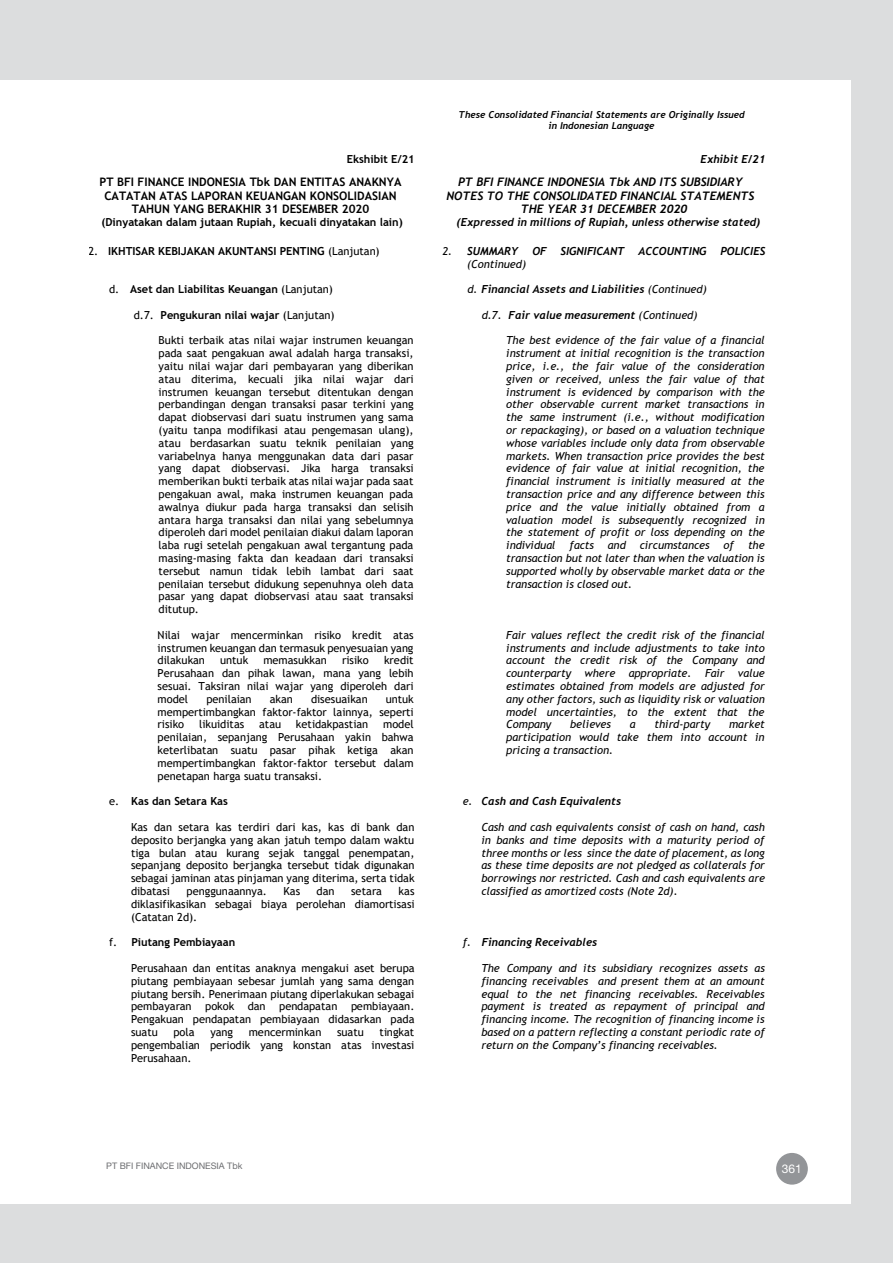
<style>
.page{position:relative;width:893px;height:1263px;background:#dcddde}
.page>*{position:absolute;margin:0;border:0;box-sizing:border-box;transform-origin:0 0}
.t1{font:12px "Helvetica Neue LT Std";color:#fff}
.t2{font:700 11.7px/13.6px "Trebuchet MS";color:#000;text-align:center}
.t3{font:italic 700 11.7px "Trebuchet";color:#000}
.t4{font:11.1px/12.8px "Trebuchet MS";color:#000;text-align:justify}
.t5{font:italic 11.1px/12.8px "Trebuchet MS";color:#000;text-align:justify}
.t6{font:italic 700 11.1px "Trebuchet";color:#000}
.t7{font:700 11.1px "Trebuchet MS";color:#000}
.t8{font:italic 700 9.6px/11.1px "Trebuchet";color:#000;text-align:center}
.t9{font:9px "Helvetica Neue LT Std";color:#6d6e71}
.s1{font-weight:400}
.s2{font-family:"Trebuchet MS";font-weight:400}
</style>
<div class="page">
<div style="left:0;top:80px;width:850px;height:1123px;background:#fff"></div>
<div style="left:776px;top:1153px;width:32px;height:31px;background:#939598;border-radius:50%"></div>
<p class="t8" style="left:458px;top:109px;width:288px">These Consolidated Financial Statements are Originally Issued in Indonesian Language</p>
<p class="t7" style="left:347px;top:152px;width:70px">Ekshibit E/21</p>
<p class="t6" style="left:700px;top:152px;width:67px">Exhibit E/21</p>
<p class="t2" style="left:100px;top:175px;width:303px">PT BFI FINANCE INDONESIA Tbk DAN ENTITAS ANAKNYA<br>CATATAN ATAS LAPORAN KEUANGAN KONSOLIDASIAN<br>TAHUN YANG BERAKHIR 31 DESEMBER 2020</p>
<p class="t7" style="left:101px;top:215px;width:303px">(Dinyatakan dalam jutaan Rupiah, kecuali dinyatakan lain)</p>
<p class="t3" style="left:458px;top:174px;width:286px">PT BFI FINANCE INDONESIA Tbk AND ITS SUBSIDIARY</p>
<p class="t3" style="left:446px;top:188px;width:309px">NOTES TO THE CONSOLIDATED FINANCIAL STATEMENTS</p>
<p class="t3" style="left:521px;top:202px;width:168px">THE YEAR 31 DECEMBER 2020</p>
<p class="t6" style="left:457px;top:215px;width:305px">(Expressed in millions of Rupiah, unless otherwise stated)</p>
<p class="t7" style="left:88px;top:244px;width:293px"><span class="s1">2.</span> IKHTISAR KEBIJAKAN AKUNTANSI PENTING <span class="s1">(Lanjutan)</span></p>
<p class="t6" style="left:442px;top:244px;width:78px"><span class="s2">2.</span> SUMMARY</p>
<p class="t6" style="left:532px;top:244px;width:234px">OF SIGNIFICANT ACCOUNTING POLICIES</p>
<p class="t5" style="left:467px;top:257px;width:60px">(Continued)</p>
<p class="t7" style="left:109px;top:282px;width:225px"><span class="s1">d.</span> Aset dan Liabilitas Keuangan <span class="s1">(Lanjutan)</span></p>
<p class="t6" style="left:467px;top:282px;width:241px"><span class="s2">d.</span> Financial Assets and Liabilities <span class="s2">(Continued)</span></p>
<p class="t7" style="left:134px;top:308px;width:202px"><span class="s1">d.7.</span> Pengukuran nilai wajar <span class="s1">(Lanjutan)</span></p>
<p class="t6" style="left:482px;top:308px;width:217px"><span class="s2">d.7.</span> Fair value measurement <span class="s2">(Continued)</span></p>
<p class="t4" style="left:159px;top:334px;width:257px">Bukti terbaik atas nilai wajar instrumen keuangan pada saat pengakuan awal adalah harga transaksi, yaitu nilai wajar dari pembayaran yang diberikan atau diterima, kecuali jika nilai wajar dari instrumen keuangan tersebut ditentukan dengan perbandingan dengan transaksi pasar terkini yang dapat diobservasi dari suatu instrumen yang sama (yaitu tanpa modifikasi atau pengemasan ulang), atau berdasarkan suatu teknik penilaian yang variabelnya hanya menggunakan data dari pasar yang dapat diobservasi. Jika harga transaksi memberikan bukti terbaik atas nilai wajar pada saat pengakuan awal, maka instrumen keuangan pada awalnya diukur pada harga transaksi dan selisih antara harga transaksi dan nilai yang sebelumnya diperoleh dari model penilaian diakui dalam laporan laba rugi setelah pengakuan awal tergantung pada masing-masing fakta dan keadaan dari transaksi tersebut namun tidak lebih lambat dari saat penilaian tersebut didukung sepenuhnya oleh data pasar yang dapat diobservasi atau saat transaksi ditutup.</p>
<p class="t5" style="left:506px;top:334px;width:260px">The best evidence of the fair value of a financial instrument at initial recognition is the transaction price, i.e., the fair value of the consideration given or received, unless the fair value of that instrument is evidenced by comparison with the other observable current market transactions in the same instrument (i.e., without modification or repackaging), or based on a valuation technique whose variables include only data from observable markets. When transaction price provides the best evidence of fair value at initial recognition, the financial instrument is initially measured at the transaction price and any difference between this price and the value initially obtained from a valuation model is subsequently recognized in the statement of profit or loss depending on the individual</p>
<p class="t5" style="left:506px;top:539px;width:260px;text-indent:242px">the transaction but not later than when the valuation is supported wholly by observable market data or the transaction is closed out.</p>
<p class="t5" style="left:570px;top:539px;width:26px">facts</p>
<p class="t5" style="left:608px;top:539px;width:19px">and</p>
<p class="t5" style="left:640px;top:539px;width:71px">circumstances</p>
<p class="t5" style="left:723px;top:539px;width:12px">of</p>
<p class="t4" style="left:158px;top:629px;width:258px">Nilai wajar mencerminkan risiko kredit atas instrumen keuangan dan termasuk penyesuaian yang dilakukan</p>
<p class="t4" style="left:158px;top:654px;width:257px;text-indent:226px">kredit Perusahaan dan pihak lawan, mana yang lebih sesuai. Taksiran nilai wajar yang diperoleh dari model</p>
<p class="t4" style="left:220px;top:654px;width:30px">untuk</p>
<p class="t4" style="left:264px;top:654px;width:65px">memasukkan</p>
<p class="t4" style="left:342px;top:654px;width:28px">risiko</p>
<p class="t4" style="left:158px;top:693px;width:258px;text-indent:228px">untuk mempertimbangkan faktor-faktor lainnya, seperti risiko</p>
<p class="t4" style="left:206px;top:693px;width:47px">penilaian</p>
<p class="t4" style="left:270px;top:693px;width:25px">akan</p>
<p class="t4" style="left:311px;top:693px;width:58px">disesuaikan</p>
<p class="t4" style="left:158px;top:718px;width:258px;text-indent:225px">model penilaian, sepanjang Perusahaan yakin bahwa keterlibatan suatu pasar pihak ketiga akan mempertimbangkan faktor-faktor tersebut dalam penetapan harga suatu transaksi.</p>
<p class="t4" style="left:199px;top:718px;width:47px">likuiditas</p>
<p class="t4" style="left:259px;top:718px;width:23px">atau</p>
<p class="t4" style="left:296px;top:718px;width:74px">ketidakpastian</p>
<p class="t5" style="left:506px;top:629px;width:260px">Fair values reflect the credit risk of the financial instruments and include adjustments to take into account the credit risk of the Company and counterparty where appropriate. Fair value estimates obtained from models are adjusted for any other factors, such as liquidity risk or valuation model uncertainties, to the extent that the Company</p>
<p class="t5" style="left:506px;top:718px;width:260px;text-indent:223px">market participation would take them into account in pricing a transaction.</p>
<p class="t5" style="left:570px;top:718px;width:42px">believes</p>
<p class="t5" style="left:630px;top:718px;width:7px">a</p>
<p class="t5" style="left:654px;top:718px;width:57px">third-party</p>
<p class="t7" style="left:109px;top:794px;width:120px"><span class="s1">e.</span> Kas dan Setara Kas</p>
<p class="t6" style="left:463px;top:794px;width:160px"><span class="s2">e.</span> Cash and Cash Equivalents</p>
<p class="t4" style="left:131px;top:821px;width:285px">Kas dan setara kas terdiri dari kas, kas di bank dan deposito berjangka yang akan jatuh tempo dalam waktu tiga bulan atau kurang sejak tanggal penempatan, sepanjang deposito berjangka tersebut tidak digunakan sebagai jaminan atas pinjaman yang diterima, serta tidak dibatasi</p>
<p class="t5" style="left:481px;top:821px;width:285px">Cash and cash equivalents consist of cash on hand, cash in banks and time deposits with a maturity period of three months or less since the date of placement, as long as these time deposits are not pledged as collaterals for borrowings nor restricted. Cash and cash equivalents are classified as amortized costs (Note 2d).</p>
<p class="t4" style="left:131px;top:885px;width:285px;text-indent:268px">kas diklasifikasikan sebagai biaya perolehan diamortisasi (Catatan 2d).</p>
<p class="t4" style="left:187px;top:885px;width:82px">penggunaannya.</p>
<p class="t4" style="left:284px;top:885px;width:18px">Kas</p>
<p class="t4" style="left:317px;top:885px;width:19px">dan</p>
<p class="t4" style="left:351px;top:885px;width:32px">setara</p>
<p class="t7" style="left:109px;top:935px;width:128px"><span class="s1">f.</span> Piutang Pembiayaan</p>
<p class="t6" style="left:463px;top:935px;width:136px"><span class="s2">f.</span> Financing Receivables</p>
<p class="t4" style="left:131px;top:961px;width:285px">Perusahaan dan entitas anaknya mengakui aset berupa piutang pembiayaan sebesar jumlah yang sama dengan piutang bersih. Penerimaan piutang diperlakukan sebagai pembayaran pokok dan pendapatan pembiayaan.<br>Pengakuan pendapatan pembiayaan didasarkan pada suatu</p>
<p class="t5" style="left:481px;top:961px;width:285px">The Company and its subsidiary recognizes assets as financing receivables and present them at an amount equal to the net financing receivables. Receivables payment is treated as repayment of principal and financing income. The recognition of financing income is based on a pattern reflecting a constant periodic rate of return on the Company’s financing receivables.</p>
<p class="t4" style="left:131px;top:1025px;width:285px;text-indent:249px">tingkat pengembalian periodik yang konstan atas investasi Perusahaan.</p>
<p class="t4" style="left:173px;top:1025px;width:23px">pola</p>
<p class="t4" style="left:210px;top:1025px;width:24px">yang</p>
<p class="t4" style="left:249px;top:1025px;width:74px">mencerminkan</p>
<p class="t4" style="left:337px;top:1025px;width:28px">suatu</p>
<p class="t9" style="left:106px;top:1161px;width:138px">PT BFI FINANCE INDONESIA Tbk</p>
<p class="t1" style="left:782px;top:1162px;width:22px">361</p>
</div>
